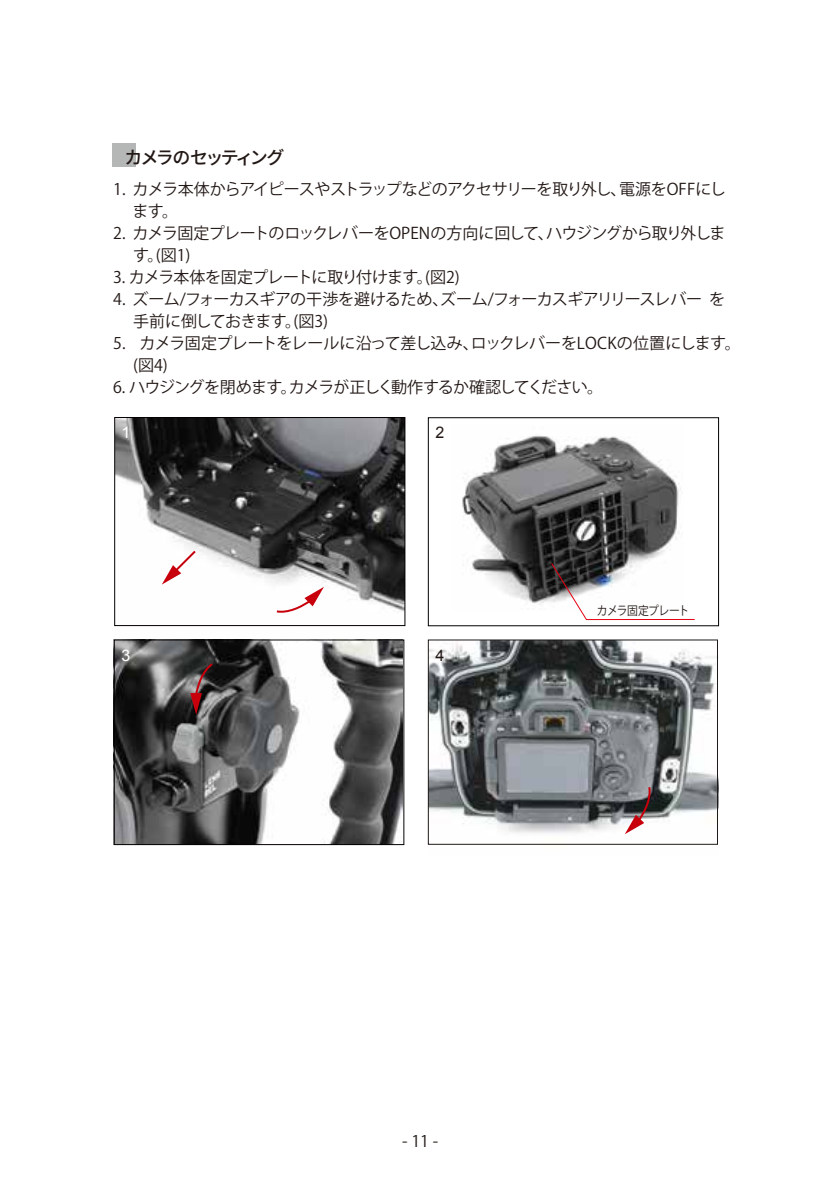
<style>
.page{position:relative;width:840px;height:1191px;background:#fff}
.page>*{position:absolute;margin:0;border:0;box-sizing:border-box;transform-origin:0 0}
.t1{font:500 18px "Source Han Sans JP";letter-spacing:-.14em;color:#221815}
.t2{font:16px/22px "Koz Go Pr 6 N";letter-spacing:-.04em;color:#221815}
.t3{font:16px "Arial";color:#fff}
.t4{font:16px "Arial";color:#221815}
.t5{font:12px "Koz Go Pr 6 N";letter-spacing:-.055em;color:#221815;scale:.9 1}
</style>
<div class="page">
<img style="left:115px;top:419px;width:289px;height:208px">
<img style="left:116px;top:641px;width:286px;height:202px">
<img style="left:429px;top:640px;width:289px;height:205px">
<div style="left:114px;top:417px;width:291px;height:209px;border:1px solid #040000"></div>
<div style="left:114px;top:639px;width:290px;height:206px;border:1px solid #040000"></div>
<div style="left:427px;top:639px;width:290px;height:206px;border:1px solid #1e1a17"></div>
<div style="left:427px;top:417px;width:291px;height:209px;border:1px solid #040000"></div>
<img style="left:462px;top:435px;width:219px;height:170px">
<svg style="left:550px;top:562px;width:145px;height:58px"></svg>
<div style="left:112px;top:143px;width:24px;height:24px;background:#b5b6b6"></div>
<svg style="left:274px;top:587px;width:50px;height:26px"></svg>
<svg style="left:190px;top:661px;width:25px;height:54px"></svg>
<svg style="left:624px;top:785px;width:26px;height:49px"></svg>
<svg style="left:162px;top:548px;width:36px;height:36px"></svg>
<p class="t1" style="left:124px;top:147px;width:161px">カメラのセッティング</p>
<p class="t2" style="left:132px;top:178px;width:594px;text-indent:-19px">1. カメラ本体からアイピースやストラップなどのアクセサリーを取り外し、電源をOFFにします。</p>
<p class="t2" style="left:133px;top:222px;width:593px;text-indent:-20px">2. カメラ固定プレートのロックレバーをOPENの方向に回して、ハウジングから取り外します。(図1)</p>
<p class="t2" style="left:113px;top:266px;width:348px">3. カメラ本体を固定プレートに取り付けます。(図2)</p>
<p class="t2" style="left:133px;top:288px;width:593px;text-indent:-20px">4. ズーム/フォーカスギアの干渉を避けるため、ズーム/フォーカスギアリリースレバー を手前に倒しておきます。(図3)</p>
<p class="t2" style="left:133px;top:332px;width:608px;text-indent:-20px">5. カメラ固定プレートをレールに沿って差し込み、ロックレバーをLOCKの位置にします。(図4)</p>
<p class="t2" style="left:113px;top:376px;width:491px">6. ハウジングを閉めます。カメラが正しく動作するか確認してください。</p>
<p class="t3" style="left:121px;top:422px;width:10px">1</p>
<p class="t4" style="left:435px;top:422px;width:10px">2</p>
<p class="t3" style="left:121px;top:645px;width:10px">3</p>
<p class="t4" style="left:435px;top:645px;width:10px">4</p>
<p class="t5" style="left:596px;top:604px;width:104px">カメラ固定プレート</p>
<p class="t2" style="left:402px;top:1130px;width:37px">- 11 -</p>
</div>
